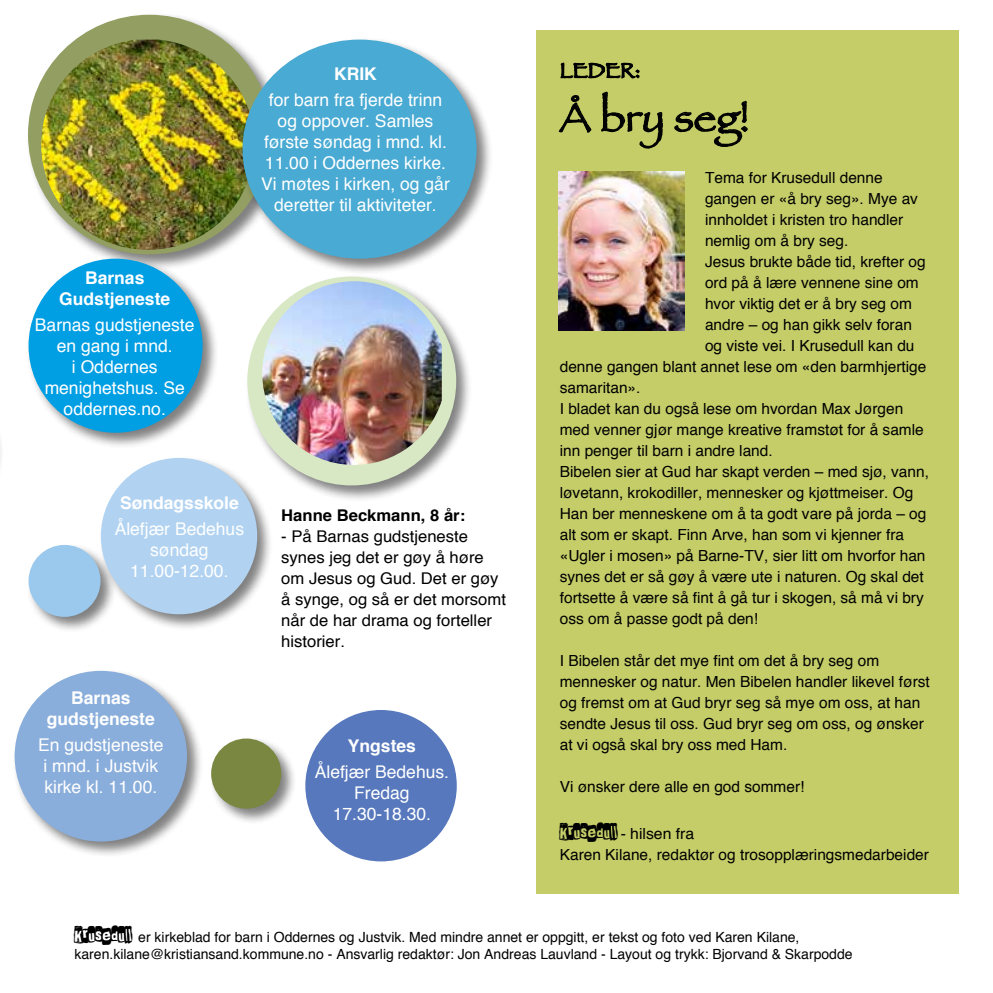
<style>
.page{position:relative;width:993px;height:993px;background:#fff}
.page>*{position:absolute;margin:0;border:0;box-sizing:border-box;transform-origin:0 0}
.t1{font:40.77px "Papyrus";color:#000}
.t2{font:17.5px/21px "Helvetica";color:#fff;text-align:center}
.t3{font:700 17.5px/21px "Helvetica";color:#fff;text-align:center}
.t4{font:16.1px/21px "Helvetica";color:#000}
.t5{font:700 16.1px "Helvetica";color:#000}
.t6{font:15.22px/21px "Helvetica";color:#000}
.t7{font:14px/16.8px "Helvetica";color:#000}
.s1{font-family:"Punk'snotdead";font-size:21px}
</style>
<div class="page">
<div style="left:25px;top:12px;width:262px;height:258px;background:#000;opacity:.5"></div>
<div style="left:28px;top:15px;width:242px;height:239px;background:#929e62;border-radius:50%"></div>
<img style="left:41px;top:40px;width:199px;height:210px">
<div style="left:245px;top:274px;width:228px;height:228px;background:#000;opacity:.5"></div>
<div style="left:247px;top:276px;width:209px;height:209px;background:#d8e8c4;border-radius:50%"></div>
<img style="left:262px;top:281px;width:179px;height:184px">
<div style="left:536px;top:30px;width:421px;height:863px;background:#c4cd68"></div>
<svg style="left:560px;top:62px;width:80px;height:17px"></svg>
<svg style="left:558px;top:95px;width:34px;height:38px"></svg>
<svg style="left:601px;top:91px;width:62px;height:58px"></svg>
<svg style="left:674px;top:100px;width:74px;height:47px"></svg>
<img style="left:558px;top:171px;width:125px;height:159px">
<div style="left:208px;top:735px;width:89px;height:89px;background:#000;opacity:.5"></div>
<div style="left:211px;top:738px;width:70px;height:70px;background:#798741;border-radius:50%"></div>
<div style="left:26px;top:542px;width:91px;height:91px;background:#000;opacity:.5"></div>
<div style="left:29px;top:544px;width:71px;height:72px;background:#9ac9ed;border-radius:50%"></div>
<div style="left:12px;top:668px;width:192px;height:189px;background:#000;opacity:.5"></div>
<div style="left:15px;top:670px;width:172px;height:171px;background:#8aaedb;border-radius:50%"></div>
<div style="left:240px;top:37px;width:253px;height:238px;background:#000;opacity:.5"></div>
<div style="left:242px;top:40px;width:234px;height:218px;background:#49aad3;border-radius:50%"></div>
<div style="left:98px;top:455px;width:175px;height:175px;background:#000;opacity:.5"></div>
<div style="left:101px;top:458px;width:156px;height:156px;background:#b1d3f1;border-radius:50%"></div>
<div style="left:305px;top:709px;width:151px;height:152px;background:#5778bc;border-radius:50%"></div>
<div style="left:26px;top:256px;width:193px;height:193px;background:#000;opacity:.5"></div>
<div style="left:29px;top:258px;width:173px;height:174px;background:#009ee3;border-radius:50%"></div>
<p class="t3" style="left:59px;top:267px;width:112px">Barnas<br>Gudstjeneste</p>
<p class="t2" style="left:35px;top:314px;width:161px">Barnas gudstjeneste en gang i mnd.<br>i Oddernes menighetshus. Se oddernes.no.</p>
<p class="t3" style="left:334px;top:62px;width:44px">KRIK</p>
<p class="t2" style="left:261px;top:88px;width:190px">for barn fra fjerde trinn og oppover. Samles første søndag i mnd. kl.<br>11.00 i Oddernes kirke.<br>Vi møtes i kirken, og går deretter til aktiviteter.</p>
<p class="t3" style="left:120px;top:492px;width:120px">Søndagsskole</p>
<p class="t2" style="left:115px;top:518px;width:131px">Ålefjær Bedehus søndag<br>11.00-12.00.</p>
<p class="t3" style="left:47px;top:686px;width:109px">Barnas gudstjeneste</p>
<p class="t2" style="left:38px;top:733px;width:127px">En gudstjeneste i mnd. i Justvik kirke kl. 11.00.</p>
<p class="t5" style="left:281px;top:505px;width:185px">Hanne Beckmann, 8 år:</p>
<p class="t4" style="left:281px;top:525px;width:226px">- På Barnas gudstjeneste synes jeg det er gøy å høre om Jesus og Gud. Det er gøy å synge, og så er det morsomt når de har drama og forteller historier.</p>
<p class="t3" style="left:348px;top:734px;width:70px">Yngstes</p>
<p class="t2" style="left:314px;top:760px;width:136px">Ålefjær Bedehus.<br>Fredag<br>17.30-18.30.</p>
<h1 class="t1" style="left:559px;top:93px;width:191px">Å bry seg!</h1>
<p class="t6" style="left:704px;top:166px;width:179px">Tema for Krusedull denne</p>
<p class="t6" style="left:704px;top:187px;width:214px">gangen er «å bry seg». Mye av</p>
<p class="t6" style="left:704px;top:208px;width:200px">innholdet i kristen tro handler</p>
<p class="t6" style="left:704px;top:229px;width:145px">nemlig om å bry seg.</p>
<p class="t6" style="left:704px;top:250px;width:222px">Jesus brukte både tid, krefter og</p>
<p class="t6" style="left:704px;top:271px;width:215px">ord på å lære vennene sine om</p>
<p class="t6" style="left:704px;top:292px;width:208px">hvor viktig det er å bry seg om</p>
<p class="t6" style="left:704px;top:313px;width:208px">andre – og han gikk selv foran</p>
<p class="t6" style="left:704px;top:334px;width:211px">og viste vei. I Krusedull kan du</p>
<p class="t6" style="left:559px;top:355px;width:368px">denne gangen blant annet lese om «den barmhjertige</p>
<p class="t6" style="left:559px;top:376px;width:82px">samaritan».</p>
<p class="t6" style="left:559px;top:397px;width:345px">I bladet kan du også lese om hvordan Max Jørgen</p>
<p class="t6" style="left:559px;top:418px;width:365px">med venner gjør mange kreative framstøt for å samle</p>
<p class="t6" style="left:559px;top:439px;width:214px">inn penger til barn i andre land.</p>
<p class="t6" style="left:559px;top:460px;width:370px">Bibelen sier at Gud har skapt verden – med sjø, vann,</p>
<p class="t6" style="left:559px;top:481px;width:355px">løvetann, krokodiller, mennesker og kjøttmeiser. Og</p>
<p class="t6" style="left:559px;top:502px;width:368px">Han ber menneskene om å ta godt vare på jorda – og</p>
<p class="t6" style="left:559px;top:523px;width:345px">alt som er skapt. Finn Arve, han som vi kjenner fra</p>
<p class="t6" style="left:559px;top:544px;width:367px">«Ugler i mosen» på Barne-TV, sier litt om hvorfor han</p>
<p class="t6" style="left:559px;top:565px;width:365px">synes det er så gøy å være ute i naturen. Og skal det</p>
<p class="t6" style="left:559px;top:586px;width:365px">fortsette å være så fint å gå tur i skogen, så må vi bry</p>
<p class="t6" style="left:559px;top:607px;width:200px">oss om å passe godt på den!</p>
<p class="t6" style="left:559px;top:649px;width:371px">I Bibelen står det mye fint om det å bry seg om mennesker og natur. Men Bibelen handler likevel først og fremst om at Gud bryr seg så mye om oss, at han sendte Jesus til oss. Gud bryr seg om oss, og ønsker at vi også skal bry oss med Ham.</p>
<p class="t6" style="left:559px;top:776px;width:246px">Vi ønsker dere alle en god sommer!</p>
<p class="t6" style="left:559px;top:822px;width:370px"><span class="s1">KRUSEDULL</span> - hilsen fra<br>Karen Kilane, redaktør og trosopplæringsmedarbeider</p>
<p class="t7" style="left:74px;top:928px;width:779px"><span class="s1">KRUSEDULL</span> er kirkeblad for barn i Oddernes og Justvik. Med mindre annet er oppgitt, er tekst og foto ved Karen Kilane, karen.kilane@kristiansand.kommune.no - Ansvarlig redaktør: Jon Andreas Lauvland - Layout og trykk: Bjorvand &amp; Skarpodde</p>
</div>
